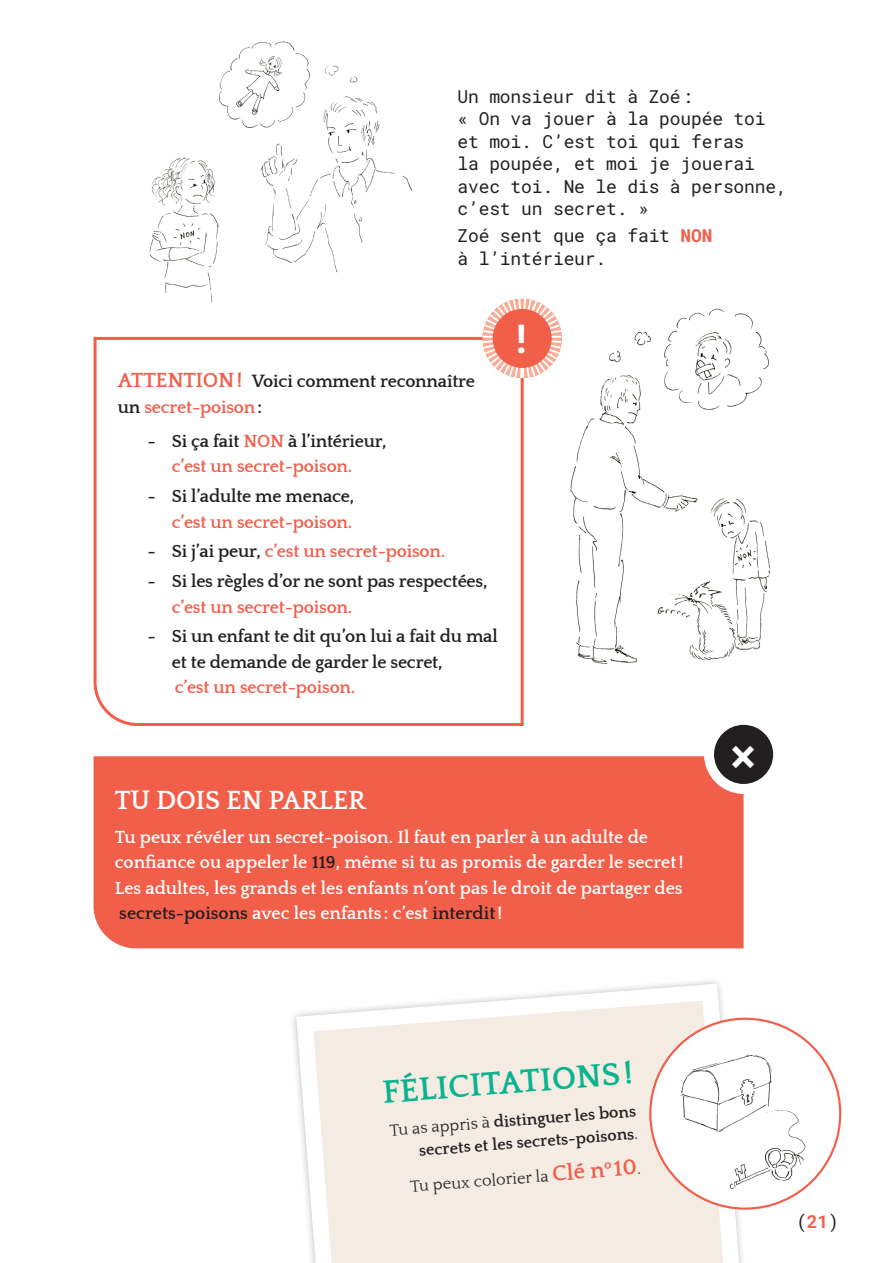
<style>
.page{position:relative;width:893px;height:1263px;background:#fff}
.page>*{position:absolute;margin:0;border:0;box-sizing:border-box;transform-origin:0 0}
.Activite_consigne{font:47.85px "Roboto Mono";color:#fff}
.Activite_consigne-2{font:39.9px "Roboto Mono";color:#fff}
.Encouragements_titre{font:700 33px "Quattrocento";color:#0ab38d}
.Avertissement_texte{font:700 27px "Quattrocento";letter-spacing:-.01em;color:#fff}
.Avertissement_texte-2{font:700 18px/25.5px "Quattrocento";color:#fff}
.Activite_consigne-3{font:18px/22.5px "Roboto Mono";letter-spacing:-.01em;color:#231f20}
.Attention_texte_noir{font:700 18px/25.5px "Quattrocento";letter-spacing:-.01em;color:#231f20}
.Attention_texte_noir-2{font:700 18px/25.5px "Quattrocento";letter-spacing:-.01em;color:#f15e4a;text-align:center}
.Avertissement_texte-3{font:700 18px/25.5px "Quattrocento";letter-spacing:-.01em;color:#231f20}
.Encouragements_texte{font:700 16.5px/22.2px "Quattrocento";color:#231f20;text-align:right}
.Encouragements_texte-2{font:16.5px "Quattrocento";color:#231f20}
.s1{color:#f15e4a}
.s2{font-size:21px;color:#f15e4a}
.s3{color:#231f20}
.s4{font-weight:400}
.s5{font-weight:700;font-size:22.5px;color:#f15e4a}
</style>
<div class="page">
<img style="left:149px;top:41px;width:264px;height:262px">
<img style="left:570px;top:308px;width:200px;height:356px">
<svg style="left:293px;top:981px;width:449px;height:282px"></svg>
<div style="left:650px;top:1019px;width:190px;height:189px;background:#fff;border-radius:50%"></div>
<img style="left:664px;top:1044px;width:152px;height:154px">
<svg style="left:93px;top:336px;width:431px;height:390px"></svg>
<svg style="left:481px;top:298px;width:81px;height:82px"></svg>
<div style="left:94px;top:756px;width:650px;height:192px;background:#f15e4a"></div>
<svg style="left:709px;top:720px;width:69px;height:69px;background:#403c3d"></svg>
<div style="left:704px;top:715px;width:79px;height:79px;border:10px solid #fff;border-radius:50%"></div>
<svg style="left:604px;top:1159px;width:36px;height:17px"></svg>
<p class="Activite_consigne-3" style="left:457px;top:85px;width:331px">Un monsieur dit à Zoé:<br>« On va jouer à la poupée toi et moi. C’est toi qui feras<br>la poupée, et moi je jouerai avec toi. Ne le dis à personne, c’est un secret. »</p>
<p class="Activite_consigne-3" style="left:457px;top:224px;width:257px">Zoé sent que ça fait <span class="s1">NON </span>à l’intérieur.</p>
<p class="Avertissement_texte-3" style="left:118px;top:369px;width:359px"><span class="s2">ATTENTION!</span> Voici comment reconnaître un <span class="s1">secret-poison</span>:</p>
<p class="Attention_texte_noir-2" style="left:148px;top:429px;width:240px"><span class="s3">- Si ça fait</span> NON <span class="s3">à l’intérieur, </span>c’est un secret-poison.</p>
<p class="Attention_texte_noir-2" style="left:148px;top:484px;width:208px;text-align:right"><span class="s3">- Si l’adulte me menace, </span>c’est un secret-poison.</p>
<p class="Attention_texte_noir-2" style="left:148px;top:539px;width:299px"><span class="s3">- Si j’ai peur,</span> c’est un secret-poison.</p>
<p class="Attention_texte_noir" style="left:172px;top:569px;width:317px;text-indent:-24px">- Si les règles d’or ne sont pas respectées, <span class="s1">c’est un secret-poison.</span></p>
<p class="Attention_texte_noir" style="left:172px;top:624px;width:327px;text-indent:-24px">- Si un enfant te dit qu’on lui a fait du mal et te demande de garder le secret,<br><span class="s1">c’est un secret-poison.</span></p>
<p class="Activite_consigne-2" style="left:509px;top:311px;width:25px">!</p>
<p class="Avertissement_texte" style="left:115px;top:785px;width:253px">TU DOIS EN PARLER</p>
<p class="Avertissement_texte-2" style="left:115px;top:824px;width:570px">Tu peux révéler un secret-poison. Il faut en parler à un adulte de confiance ou appeler le <span class="s3">119</span>, même si tu as promis de garder le secret!<br>Les adultes, les grands et les enfants n’ont pas le droit de partager des <span class="s3">secrets-poisons</span> avec les enfants : c’est <span class="s3">interdit</span>!</p>
<p class="Activite_consigne" style="left:728px;top:723px;width:30px">×</p>
<p class="Encouragements_titre" style="left:381px;top:1074px;width:253px;rotate:-4deg">FÉLICITATIONS!</p>
<p class="Encouragements_texte" style="left:389px;top:1121px;width:248px;rotate:-5deg"><span class="s4">Tu as appris à</span> distinguer les bons secrets et les secrets-poisons<span class="s4">.</span></p>
<p class="Encouragements_texte-2" style="left:410px;top:1179px;width:196px;rotate:-5deg">Tu peux colorier la <span class="s5">Clé n</span></p>
<p class="Activite_consigne-3" style="left:796px;top:1209px;width:44px">(<span class="s1">21</span>)</p>
</div>
